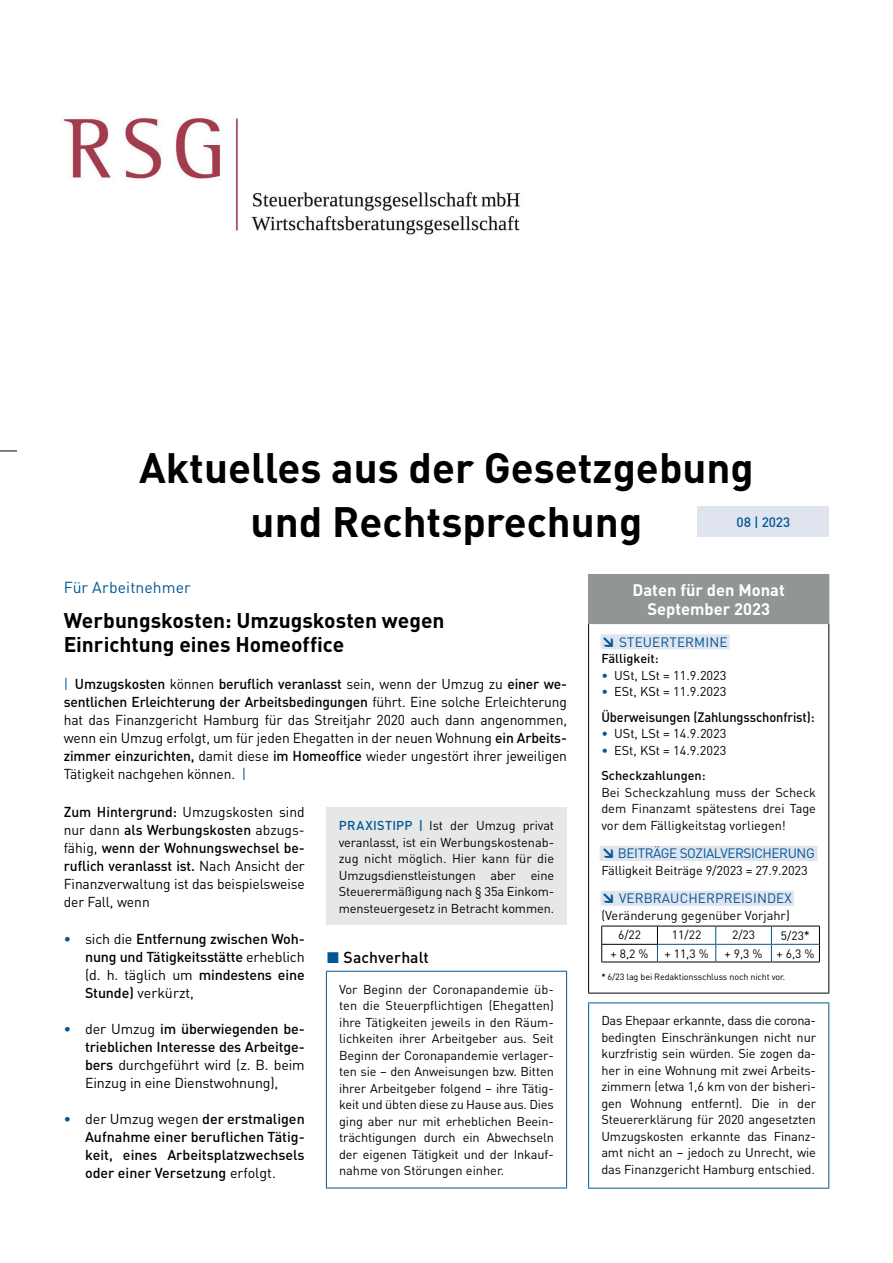
<style>
.page{position:relative;width:893px;height:1263px;background:#fff}
.page>*{position:absolute;margin:0;border:0;box-sizing:border-box;transform-origin:0 0}
.t1{font:700 42px/54px "DIN Pro";color:#000001;text-align:center}
.t2{font:700 21px/24px "DIN Pro";color:#000001}
.t3{font:700 16.5px/19.5px "DIN Pro";color:#fff;text-align:center}
.t4{font:15.75px "DIN Pro";color:#015695}
.t5{font:500 15.75px "DIN Pro";letter-spacing:.005em;color:#000001}
.t6{font:14.25px/18px "DIN Pro";letter-spacing:-.01em;color:#000001;text-align:justify}
.t7{font:500 14.25px/18px "DIN Pro";letter-spacing:-.01em;color:#000001;text-align:justify}
.t8{font:13.5px "DIN Pro";letter-spacing:.01em;color:#015695}
.t9{font:500 13.5px "DIN Pro";letter-spacing:-.005em;color:#000001;scale:.95 1}
.t10{font:13.5px "DIN Pro";letter-spacing:-.03em;color:#015695}
.t11{font:500 13.5px "DIN Pro";color:#015695}
.t12{font:12.75px/16.5px "DIN Pro";letter-spacing:-.01em;color:#000001;text-align:justify}
.t13{font:500 12.75px "DIN Pro";color:#000001}
.t14{font:12px "DIN Pro";color:#000001}
.t15{font:9px "DIN Pro";letter-spacing:-.015em;color:#000001}
.s1{color:#015695}
.s2{font-weight:500}
.s3{font-weight:400}
.s4{font-weight:500;color:#015695}
.s5{font-weight:900}
.s6{font-size:12.75px}
</style>
<div class="page">
<svg style="left:0;top:451px;width:17px;height:1px"></svg>
<div style="left:697px;top:506px;width:132px;height:31px;background:#e0e4ef"></div>
<div style="left:589px;top:574px;width:240px;height:50px;background:#929595"></div>
<hr style="left:588px;top:624px;width:1px;height:369px;background:#000001">
<hr style="left:828px;top:624px;width:1px;height:369px;background:#000001">
<hr style="left:588px;top:993px;width:241px;height:1px;background:#000001">
<hr style="left:588px;top:574px;width:241px;height:1px;background:#929595">
<hr style="left:588px;top:575px;width:1px;height:48px;background:#929595">
<hr style="left:588px;top:623px;width:241px;height:1px;background:#929595">
<div style="left:601px;top:634px;width:129px;height:15px;background:#e0e4ef"></div>
<div style="left:600px;top:846px;width:217px;height:15px;background:#e0e4ef"></div>
<div style="left:601px;top:891px;width:193px;height:15px;background:#e0e4ef"></div>
<svg style="left:601px;top:926px;width:219px;height:36px"></svg>
<hr style="left:601px;top:944px;width:57px;height:1px;background:#000001">
<div style="left:326px;top:807px;width:241px;height:118px;background:#e6e8e7"></div>
<hr style="left:326px;top:971px;width:241px;height:1px;background:#015695">
<hr style="left:326px;top:971px;width:1px;height:216px;background:#015695">
<hr style="left:566px;top:971px;width:1px;height:216px;background:#015695">
<hr style="left:326px;top:1187px;width:241px;height:1px;background:#015695">
<hr style="left:588px;top:1002px;width:241px;height:1px;background:#015695">
<hr style="left:588px;top:1003px;width:1px;height:185px;background:#015695">
<hr style="left:828px;top:1003px;width:1px;height:185px;background:#015695">
<hr style="left:588px;top:1188px;width:241px;height:1px;background:#015695">
<img style="left:62px;top:116px;width:458px;height:119px">
<h1 class="t1" style="left:139px;top:439px;width:616px">Aktuelles aus der Gesetzgebung und Rechtsprechung</h1>
<p class="t11" style="left:736px;top:513px;width:55px">08 | 2023</p>
<p class="t4" style="left:64px;top:577px;width:128px">Für Arbeitnehmer</p>
<h2 class="t2" style="left:64px;top:607px;width:382px">Werbungskosten: Umzugskosten wegen<br>Einrichtung eines Homeoffice</h2>
<p class="t6" style="left:64px;top:675px;width:505px"><span class="s1">|</span> <span class="s2">Umzugskosten</span> können <span class="s2">beruflich veranlasst</span> sein, wenn der Umzug zu <span class="s2">einer we&shy;sentlichen Erleichterung der Arbeitsbedingungen</span> führt. Eine solche Erleichterung hat das Finanzgericht Hamburg für das Streitjahr 2020 auch dann angenommen, wenn ein Umzug erfolgt, um für jeden Ehegatten in der neuen Wohnung <span class="s2">ein Arbeits&shy;zimmer einzurichten,</span> damit diese <span class="s2">im Homeoffice</span> wieder ungestört ihrer jeweiligen Tätigkeit nachgehen können. <span class="s1">|</span></p>
<p class="t6" style="left:64px;top:802px;width:242px"><span class="s2">Zum Hintergrund:</span> Umzugskosten sind nur dann <span class="s2">als Werbungskosten</span> abzugs&shy;fähig, <span class="s2">wenn der Wohnungswechsel be&shy;ruflich veranlasst ist.</span> Nach Ansicht der Finanzverwaltung ist das beispielsweise der Fall, wenn</p>
<p class="t7" style="left:85px;top:929px;width:221px;text-indent:-21px"><span class="s1">•</span> <span class="s3">sich die</span> Entfernung zwischen Woh&shy;nung und Tätigkeitsstätte <span class="s3">erheblich (d. h. täglich um</span> mindestens eine Stunde) <span class="s3">verkürzt,</span></p>
<p class="t6" style="left:85px;top:1019px;width:221px;text-indent:-21px"><span class="s4">•</span> der Umzug <span class="s2">im überwiegenden be&shy;trieblichen Interesse des Arbeitge&shy;bers</span> durchgeführt wird (z. B. beim Einzug in eine Dienstwohnung),</p>
<p class="t7" style="left:85px;top:1109px;width:221px;text-indent:-21px"><span class="s1">•</span> <span class="s3">der Umzug wegen</span> der erstmaligen Aufnahme einer beruflichen Tätig&shy;keit, eines Arbeitsplatzwechsels oder einer Versetzung <span class="s3">erfolgt.</span></p>
<p class="t12" style="left:339px;top:817px;width:217px"><span class="s4">PRAXISTIPP |</span> Ist der Umzug privat veranlasst, ist ein Werbungskostenab&shy;zug nicht möglich. Hier kann für die Umzugsdienstleistungen aber eine Steuerermäßigung nach § 35a Einkom&shy;mensteuergesetz in Betracht kommen.</p>
<p class="t5" style="left:326px;top:946px;width:104px"><span class="s1">◼</span> Sachverhalt</p>
<p class="t12" style="left:339px;top:980px;width:216px">Vor Beginn der Coronapandemie üb&shy;ten die Steuerpflichtigen (Ehegatten) ihre Tätigkeiten jeweils in den Räum&shy;lichkeiten ihrer Arbeitgeber aus. Seit Beginn der Coronapandemie verlager&shy;ten sie – den Anweisungen bzw. Bitten ihrer Arbeitgeber folgend – ihre Tätig&shy;keit und übten diese zu Hause aus. Dies ging aber nur mit erheblichen Beein&shy;trächtigungen durch ein Abwechseln der eigenen Tätigkeit und der Inkauf&shy;nahme von Störungen einher.</p>
<p class="t3" style="left:633px;top:579px;width:154px">Daten für den Monat<br>September 2023</p>
<p class="t8" style="left:601px;top:633px;width:128px"><span class="s5">↘</span> STEUERTERMINE</p>
<p class="t13" style="left:601px;top:650px;width:59px">Fälligkeit:</p>
<p class="t12" style="left:601px;top:666px;width:127px"><span class="s1">•</span> USt, LSt = 11.9.2023</p>
<p class="t12" style="left:601px;top:683px;width:127px"><span class="s1">•</span> ESt, KSt = 11.9.2023</p>
<p class="t9" style="left:601px;top:708px;width:226px">Überweisungen (Zahlungsschonfrist):</p>
<p class="t12" style="left:601px;top:725px;width:127px"><span class="s1">•</span> USt, LSt = 14.9.2023</p>
<p class="t12" style="left:601px;top:737px;width:127px;line-height:25.5px"><span class="s1">•</span> ESt, KSt = 14.9.2023<br><span class="s2">Scheckzahlungen:</span></p>
<p class="t12" style="left:601px;top:783px;width:216px">Bei Scheckzahlung muss der Scheck dem Finanzamt spätestens drei Tage vor dem Fälligkeitstag vorliegen!</p>
<p class="t10" style="left:601px;top:844px;width:215px"><span class="s5">↘</span> BEITRÄGE SOZIALVERSICHERUNG</p>
<p class="t12" style="left:601px;top:861px;width:208px">Fälligkeit Beiträge 9/2023 = 27.9.2023</p>
<p class="t8" style="left:601px;top:889px;width:192px"><span class="s5">↘</span> VERBRAUCHERPREISINDEX</p>
<p class="t12" style="left:601px;top:906px;width:190px">(Veränderung gegenüber Vorjahr)</p>
<p class="t14" style="left:618px;top:927px;width:25px">6/22</p>
<p class="t14" style="left:672px;top:927px;width:31px">11/22</p>
<p class="t14" style="left:732px;top:927px;width:25px">2/23</p>
<p class="t14" style="left:781px;top:927px;width:31px">5/23<span class="s6">*</span></p>
<p class="t14" style="left:611px;top:945px;width:39px">+ 8,2 %</p>
<p class="t14" style="left:664px;top:945px;width:46px">+ 11,3 %</p>
<p class="t14" style="left:725px;top:945px;width:91px">+ 9,3 % + 6,3 %</p>
<p class="t15" style="left:601px;top:971px;width:185px"><span class="s2">*</span> 6/23 lag bei Redaktionsschluss noch nicht vor.</p>
<p class="t12" style="left:601px;top:1012px;width:216px">Das Ehepaar erkannte, dass die corona&shy;bedingten Einschränkungen nicht nur kurzfristig sein würden. Sie zogen da&shy;her in eine Wohnung mit zwei Arbeits&shy;zimmern (etwa 1,6 km von der bisheri&shy;gen Wohnung entfernt). Die in der Steuererklärung für 2020 angesetzten Umzugskosten erkannte das Finanz&shy;amt nicht an – jedoch zu Unrecht, wie das Finanzgericht Hamburg entschied.</p>
</div>
